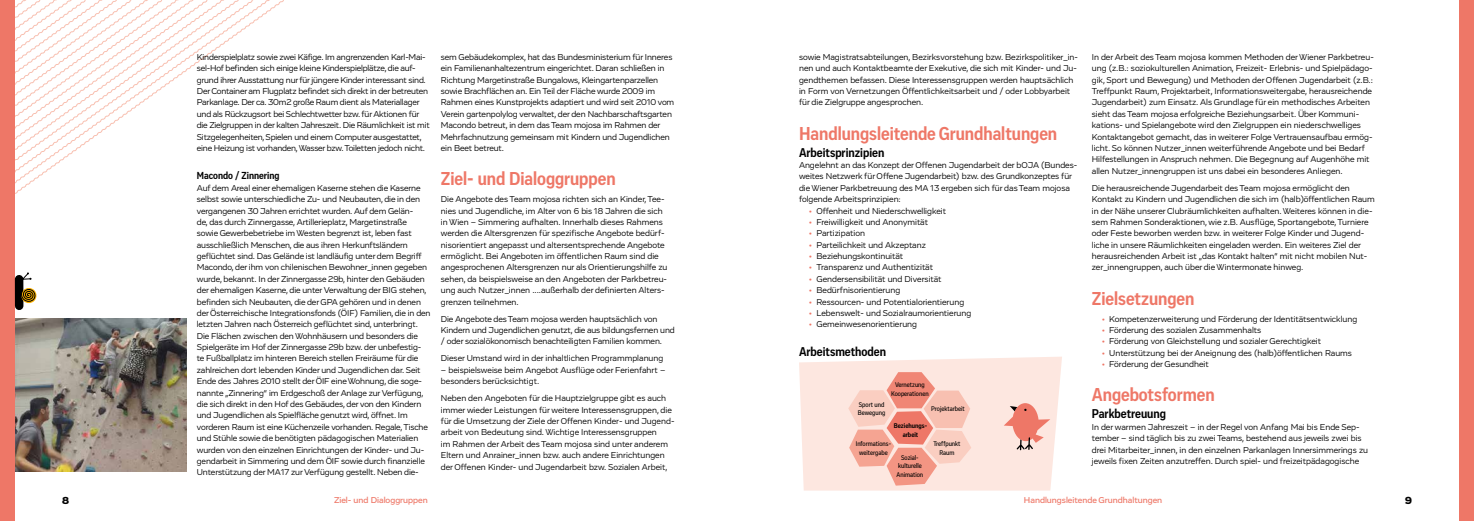
<style>
.page{position:relative;width:1474px;height:521px;background:#fff}
.page>*{position:absolute;margin:0;border:0;box-sizing:border-box;transform-origin:0 0}
.t1{font:700 19.25px "Vito Condensed";color:#ee7767}
.t2{font:700 13.12px "Vito Condensed";color:#000}
.t3{font:700 10.5px "Vito Condensed";color:#000}
.t4{font:900 10.5px "Vito";color:#000}
.t5{font:8.75px/11.4px "Vito";letter-spacing:-.005em;color:#000}
.t6{font:500 8.75px "Vito";color:#ee7767}
.t7{font:500 7px/8.8px "Vito Condensed";color:#000;text-align:center}
.t8{font:700 7px/8.8px "Vito Condensed";color:#000;text-align:center}
.s1{color:#ee7767}
</style>
<div class="page">
<svg style="left:15px;top:0;width:269px;height:194px"></svg>
<img style="left:15px;top:318px;width:172px;height:153px">
<svg style="left:799px;top:357px;width:263px;height:133px;background:#fde9e2"></svg>
<svg style="left:848px;top:372px;width:123px;height:114px;background:#f7beb1"></svg>
<svg style="left:1003px;top:403px;width:47px;height:47px;background:#eeb0a6"></svg>
<div style="left:0;top:0;width:15px;height:521px;background:#ee7767"></div>
<div style="left:1458px;top:0;width:15px;height:521px;background:#ee7767"></div>
<div style="left:15px;top:279px;width:8px;height:27px;background:#000"></div>
<svg style="left:21px;top:287px;width:16px;height:17px"></svg>
<svg style="left:21px;top:272px;width:11px;height:8px"></svg>
<p class="t5" style="left:197px;top:51px;width:234px">Kinderspielplatz sowie zwei Käfige. Im angrenzenden Karl-Mai&shy;sel-Hof befinden sich einige kleine Kinderspielplätze, die auf&shy;grund ihrer Ausstattung nur für jüngere Kinder interessant sind.<br>Der Container am Flugplatz befindet sich direkt in der betreuten Parkanlage. Der ca. 30m2 große Raum dient als Materiallager und als Rückzugsort bei Schlechtwetter bzw. für Aktionen für die Zielgruppen in der kalten Jahreszeit. Die Räumlichkeit ist mit Sitzgelegenheiten, Spielen und einem Computer ausgestattet, eine Heizung ist vorhanden, Wasser bzw. Toiletten jedoch nicht.</p>
<p class="t3" style="left:197px;top:170px;width:84px">Macondo / Zinnering</p>
<p class="t5" style="left:197px;top:182px;width:235px">Auf dem Areal einer ehemaligen Kaserne stehen die Kaserne selbst sowie unterschiedliche Zu- und Neubauten, die in den vergangenen 30 Jahren errichtet wurden. Auf dem Gelän-<br>de, das durch Zinnergasse, Artillerieplatz, Margetinstraße<br>sowie Gewerbebetriebe im Westen begrenzt ist, leben fast ausschließlich Menschen, die aus ihren Herkunftsländern geflüchtet sind. Das Gelände ist landläufig unter dem Begriff Macondo, der ihm von chilenischen Bewohner_innen gegeben wurde, bekannt. In der Zinnergasse 29b, hinter den Gebäuden der ehemaligen Kaserne, die unter Verwaltung der BIG stehen, befinden sich Neubauten, die der GPA gehören und in denen der Österreichische Integrationsfonds (ÖIF) Familien, die in den letzten Jahren nach Österreich geflüchtet sind, unterbringt.<br>Die Flächen zwischen den Wohnhäusern und besonders die Spielgeräte im Hof der Zinnergasse 29b bzw. der unbefestig&shy;te Fußballplatz im hinteren Bereich stellen Freiräume für die zahlreichen dort lebenden Kinder und Jugendlichen dar. Seit Ende des Jahres 2010 stellt der ÖIF eine Wohnung, die soge&shy;nannte „Zinnering“ im Erdgeschoß der Anlage zur Verfügung, die sich direkt in den Hof des Gebäudes, der von den Kindern und Jugendlichen als Spielfläche genutzt wird, öffnet. Im vorderen Raum ist eine Küchenzeile vorhanden. Regale, Tische und Stühle sowie die benötigten pädagogischen Materialien wurden von den einzelnen Einrichtungen der Kinder- und Ju&shy;gendarbeit in Simmering und dem ÖIF sowie durch finanzielle Unterstützung der MA17 zur Verfügung gestellt. Neben die-</p>
<p class="t5" style="left:441px;top:51px;width:235px">sem Gebäudekomplex, hat das Bundesministerium für Inneres ein Familienanhaltezentrum eingerichtet. Daran schließen in Richtung Margetinstraße Bungalows, Kleingartenparzellen sowie Brachflächen an. Ein Teil der Fläche wurde 2009 im Rahmen eines Kunstprojekts adaptiert und wird seit 2010 vom Verein gartenpolylog verwaltet, der den Nachbarschaftsgarten Macondo betreut, in dem das Team mojosa im Rahmen der Mehrfachnutzung gemeinsam mit Kindern und Jugendlichen ein Beet betreut.</p>
<h1 class="t1" style="left:441px;top:167px;width:176px">Ziel- und Dialoggruppen</h1>
<p class="t5" style="left:441px;top:194px;width:228px">Die Angebote des Team mojosa richten sich an Kinder, Tee&shy;nies und Jugendliche, im Alter von 6 bis 18 Jahren die sich in Wien – Simmering aufhalten. Innerhalb dieses Rahmens werden die Altersgrenzen für spezifische Angebote bedürf&shy;nisorientiert angepasst und altersentsprechende Angebote ermöglicht. Bei Angeboten im öffentlichen Raum sind die angesprochenen Altersgrenzen nur als Orientierungshilfe zu sehen, da beispielsweise an den Angeboten der Parkbetreu&shy;ung auch Nutzer_innen ....außerhalb der definierten Alters&shy;grenzen teilnehmen.</p>
<p class="t5" style="left:441px;top:313px;width:235px">Die Angebote des Team mojosa werden hauptsächlich von<br>Kindern und Jugendlichen genutzt, die aus bildungsfernen und / oder sozialökonomisch benachteiligten Familien kommen.</p>
<p class="t5" style="left:441px;top:353px;width:224px">Dieser Umstand wird in der inhaltlichen Programmplanung</p>
<p class="t5" style="left:441px;top:364px;width:226px">– beispielsweise beim Angebot Ausflüge oder Ferienfahrt – besonders berücksichtigt.</p>
<p class="t5" style="left:441px;top:393px;width:235px">Neben den Angeboten für die Hauptzielgruppe gibt es auch immer wieder Leistungen für weitere Interessensgruppen, die für die Umsetzung der Ziele der Offenen Kinder- und Jugend&shy;arbeit von Bedeutung sind. Wichtige Interessensgruppen<br>im Rahmen der Arbeit des Team mojosa sind unter anderem Eltern und Anrainer_innen bzw. auch andere Einrichtungen der Offenen Kinder- und Jugendarbeit bzw. Sozialen Arbeit,</p>
<p class="t5" style="left:799px;top:51px;width:280px">sowie Magistratsabteilungen, Bezirksvorstehung bzw. Bezirkspolitiker_in&shy;nen und auch Kontaktbeamte der Exekutive, die sich mit Kinder- und Ju&shy;gendthemen befassen. Diese Interessensgruppen werden hauptsächlich in Form von Vernetzungen Öffentlichkeitsarbeit und / oder Lobbyarbeit für die Zielgruppe angesprochen.</p>
<h1 class="t1" style="left:799px;top:122px;width:260px">Handlungsleitende Grundhaltungen</h1>
<h2 class="t2" style="left:799px;top:144px;width:87px">Arbeitsprinzipien</h2>
<p class="t5" style="left:799px;top:159px;width:280px">Angelehnt an das Konzept der Offenen Jugendarbeit der bOJA (Bundes&shy;weites Netzwerk für Offene Jugendarbeit) bzw. des Grundkonzeptes für die Wiener Parkbetreuung des MA 13 ergeben sich für das Team mojosa folgende Arbeitsprinzipien:</p>
<p class="t5" style="left:809px;top:205px;width:139px"><span class="s1">•</span> Offenheit und Niederschwelligkeit</p>
<p class="t5" style="left:809px;top:216px;width:121px"><span class="s1">•</span> Freiwilligkeit und Anonymität</p>
<p class="t5" style="left:809px;top:228px;width:58px"><span class="s1">•</span> Partizipation</p>
<p class="t5" style="left:809px;top:239px;width:118px"><span class="s1">•</span> Parteilichkeit und Akzeptanz</p>
<p class="t5" style="left:809px;top:250px;width:96px"><span class="s1">•</span> Beziehungskontinuität</p>
<p class="t5" style="left:809px;top:262px;width:126px"><span class="s1">•</span> Transparenz und Authentizität</p>
<p class="t5" style="left:809px;top:273px;width:134px"><span class="s1">•</span> Gendersensibilität und Diversität</p>
<p class="t5" style="left:809px;top:285px;width:93px"><span class="s1">•</span> Bedürfnisorientierung</p>
<p class="t5" style="left:809px;top:296px;width:157px"><span class="s1">•</span> Ressourcen- und Potentialorientierung</p>
<p class="t5" style="left:809px;top:307px;width:164px"><span class="s1">•</span> Lebenswelt- und Sozialraumorientierung</p>
<p class="t5" style="left:809px;top:319px;width:110px"><span class="s1">•</span> Gemeinwesenorientierung</p>
<h2 class="t2" style="left:799px;top:344px;width:88px">Arbeitsmethoden</h2>
<p class="t7" style="left:891px;top:380px;width:39px">Vernetzung<br>Kooperationen</p>
<p class="t7" style="left:858px;top:400px;width:29px;text-align:left">Sport und<br>Bewegung</p>
<p class="t7" style="left:855px;top:439px;width:37px">Informations&shy;weitergabe</p>
<p class="t7" style="left:931px;top:404px;width:35px">Projektarbeit</p>
<p class="t7" style="left:933px;top:439px;width:29px">Treffpunkt<br>Raum</p>
<p class="t8" style="left:893px;top:421px;width:35px">Beziehungs&shy;arbeit</p>
<p class="t7" style="left:896px;top:453px;width:28px">Sozial&shy;kulturelle<br>Animation</p>
<p class="t5" style="left:1091px;top:51px;width:283px">In der Arbeit des Team mojosa kommen Methoden der Wiener Parkbetreu&shy;ung (z.B.: soziokulturellen Animation, Freizeit- Erlebnis- und Spielpädago&shy;gik, Sport und Bewegung) und Methoden der Offenen Jugendarbeit (z.B.:<br>Treffpunkt Raum, Projektarbeit, Informationsweitergabe, herausreichende Jugendarbeit) zum Einsatz. Als Grundlage für ein methodisches Arbeiten sieht das Team mojosa erfolgreiche Beziehungsarbeit. Über Kommuni&shy;kations- und Spielangebote wird den Zielgruppen ein niederschwelliges Kontaktangebot gemacht, das in weiterer Folge Vertrauensaufbau ermög&shy;licht. So können Nutzer_innen weiterführende Angebote und bei Bedarf Hilfestellungen in Anspruch nehmen. Die Begegnung auf Augenhöhe mit allen Nutzer_innengruppen ist uns dabei ein besonderes Anliegen.</p>
<p class="t5" style="left:1091px;top:182px;width:284px">Die herausreichende Jugendarbeit des Team mojosa ermöglicht den Kontakt zu Kindern und Jugendlichen die sich im (halb)öffentlichen Raum in der Nähe unserer Clubräumlichkeiten aufhalten. Weiteres können in die&shy;sem Rahmen Sonderaktionen, wie z.B. Ausflüge, Sportangebote, Turniere oder Feste beworben werden bzw. in weiterer Folge Kinder und Jugend&shy;liche in unsere Räumlichkeiten eingeladen werden. Ein weiteres Ziel der herausreichenden Arbeit ist „das Kontakt halten“ mit nicht mobilen Nut&shy;zer_innengruppen, auch über die Wintermonate hinweg.</p>
<h1 class="t1" style="left:1091px;top:287px;width:104px">Zielsetzungen</h1>
<p class="t5" style="left:1101px;top:313px;width:257px"><span class="s1">•</span> Kompetenzerweiterung und Förderung der Identitätsentwicklung</p>
<p class="t5" style="left:1101px;top:324px;width:161px"><span class="s1">•</span> Förderung des sozialen Zusammenhalts</p>
<p class="t5" style="left:1101px;top:336px;width:221px"><span class="s1">•</span> Förderung von Gleichstellung und sozialer Gerechtigkeit</p>
<p class="t5" style="left:1101px;top:347px;width:252px"><span class="s1">•</span> Unterstützung bei der Aneignung des (halb)öffentlichen Raums</p>
<p class="t5" style="left:1101px;top:358px;width:109px"><span class="s1">•</span> Förderung der Gesundheit</p>
<h1 class="t1" style="left:1091px;top:383px;width:124px">Angebotsformen</h1>
<h2 class="t2" style="left:1091px;top:406px;width:76px">Parkbetreuung</h2>
<p class="t5" style="left:1091px;top:421px;width:278px">In der warmen Jahreszeit – in der Regel von Anfang Mai bis Ende Sep&shy;tember – sind täglich bis zu zwei Teams, bestehend aus jeweils zwei bis drei Mitarbeiter_innen, in den einzelnen Parkanlagen Innersimmerings zu jeweils fixen Zeiten anzutreffen. Durch spiel- und freizeitpädagogische</p>
<p class="t4" style="left:62px;top:494px;width:8px">8</p>
<p class="t6" style="left:334px;top:494px;width:95px">Ziel- und Dialoggruppen</p>
<p class="t6" style="left:1023px;top:494px;width:140px">Handlungsleitende Grundhaltungen</p>
<p class="t4" style="left:1405px;top:494px;width:8px">9</p>
</div>
